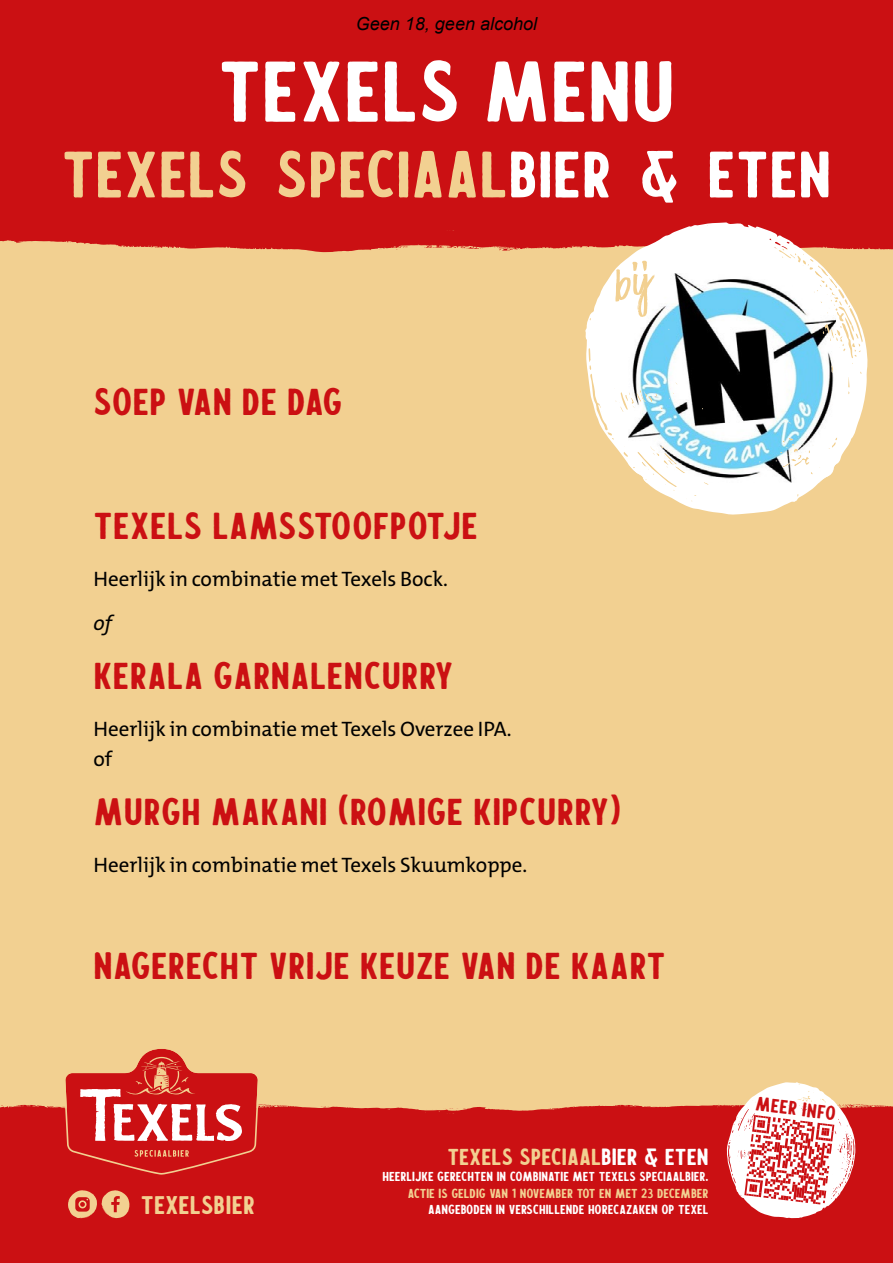
<style>
.page{position:relative;width:893px;height:1263px;background:#f2d091}
.page>*{position:absolute;margin:0;border:0;box-sizing:border-box;transform-origin:0 0}
.t1{font:88.5px "Calderock Inky";color:#fff}
.t2{font:67.5px "Calderock Inky";letter-spacing:.005em;color:#f2d091}
.t3{font:39px "Calderock Inky";letter-spacing:.01em;color:#cb1013}
.t4{font:26.55px "Calderock Inky";color:#f2d091}
.t5{font:24px "Calderock Inky";color:#f2d091}
.t6{font:21px/30px "The Mix C5";color:#000}
.t7{font:italic 21px "The Mix C5";color:#000}
.t8{font:20.1px "Calderock Inky";color:#cb1013}
.t9{font:italic 18px "Arial";color:#000}
.t10{font:13.5px "Calderock Inky";color:#fff}
.t11{font:13.5px "Calderock Inky";color:#f2d091}
.s1{color:#fff}
</style>
<div class="page">
<div style="left:0;top:1120px;width:893px;height:143px;background:#cb1013"></div>
<div style="left:0;top:0;width:893px;height:230px;background:#cb1013"></div>
<svg style="left:0;top:230px;width:893px;height:22px"></svg>
<svg style="left:584px;top:222px;width:284px;height:293px"></svg>
<img style="left:628px;top:273px;width:208px;height:210px">
<svg style="left:0;top:1049px;width:893px;height:169px"></svg>
<svg style="left:608px;top:259px;width:57px;height:59px;background:#fcfaf7"></svg>
<p class="t9" style="left:356px;top:12px;width:183px">Geen 18, geen alcohol</p>
<h1 class="t1" style="left:218px;top:34px;width:458px">TEXELS MENU</h1>
<h2 class="t2" style="left:62px;top:130px;width:771px">TEXELS SPECIAAL<span class="s1">BIER &amp; ETEN</span></h2>
<h3 class="t3" style="left:94px;top:377px;width:250px">SOEP VAN DE DAG</h3>
<h3 class="t3" style="left:94px;top:501px;width:386px">TEXELS LAMSSTOOFPOTJE</h3>
<p class="t6" style="left:94px;top:564px;width:356px">Heerlijk in combinatie met Texels Bock.</p>
<p class="t7" style="left:94px;top:610px;width:20px">of</p>
<h3 class="t3" style="left:94px;top:650px;width:362px">KERALA GARNALENCURRY</h3>
<p class="t6" style="left:94px;top:714px;width:420px">Heerlijk in combinatie met Texels Overzee IPA. of</p>
<h3 class="t3" style="left:94px;top:786px;width:530px">MURGH MAKANI (ROMIGE KIPCURRY)</h3>
<p class="t6" style="left:94px;top:850px;width:435px">Heerlijk in combinatie met Texels Skuumkoppe.</p>
<h3 class="t3" style="left:94px;top:940px;width:574px">NAGERECHT VRIJE KEUZE VAN DE KAART</h3>
<p class="t5" style="left:447px;top:1141px;width:263px">TEXELS SPECIAAL<span class="s1">BIER &amp; ETEN</span></p>
<p class="t10" style="left:383px;top:1168px;width:328px">HEERLIJKE GERECHTEN IN COMBINATIE MET TEXELS SPECIAALBIER.</p>
<p class="t11" style="left:408px;top:1184px;width:302px">ACTIE IS GELDIG VAN 1 NOVEMBER TOT EN MET 23 DECEMBER</p>
<p class="t4" style="left:141px;top:1188px;width:116px">TEXELSBIER</p>
<p class="t10" style="left:428px;top:1201px;width:282px">AANGEBODEN IN VERSCHILLENDE HORECAZAKEN OP TEXEL</p>
<p class="t8" style="left:757px;top:1090px;width:82px;rotate:7deg">MEER INFO</p>
</div>
